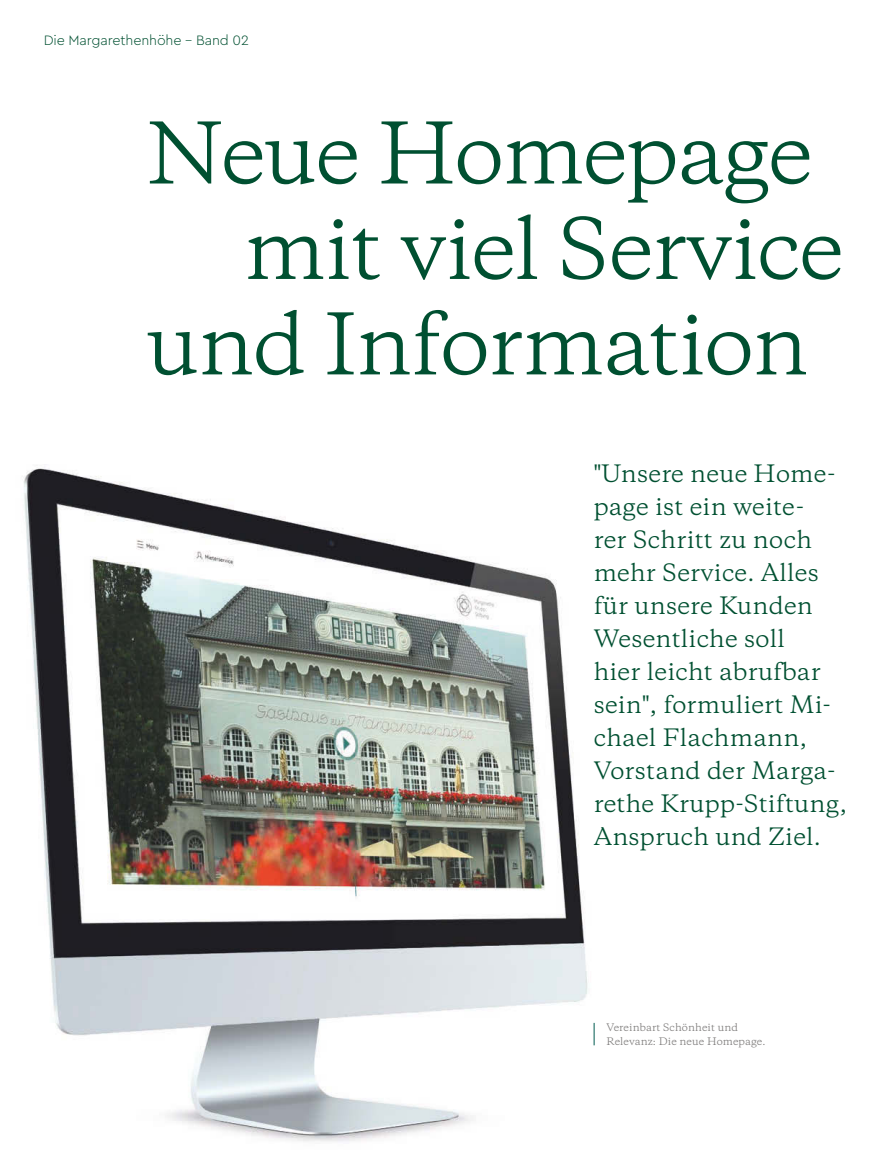
<style>
.page{position:relative;width:896px;height:1150px;background:#fff}
.page>*{position:absolute;margin:0;border:0;box-sizing:border-box;transform-origin:0 0}
.t1{font:79.5px "Copernicus";letter-spacing:-.02em;color:#005031}
.t2{font:22.5px/33px "Copernicus";letter-spacing:.01em;color:#005031}
.t3{font:300 14.25px "Cera PRO";letter-spacing:-.01em;color:#005031}
.t4{font:9.75px/14.7px "Copernicus";letter-spacing:.01em;color:#7e7c7b}
</style>
<div class="page">
<img style="left:23px;top:467px;width:572px;height:675px">
<svg style="left:594px;top:1022px;width:1px;height:23px"></svg>
<p class="t3" style="left:44px;top:30px;width:207px">Die Margarethenhöhe – Band 02</p>
<h1 class="t1" style="left:146px;top:100px;width:668px">Neue Homepage</h1>
<h1 class="t1" style="left:244px;top:195px;width:602px">mit viel Service</h1>
<h1 class="t1" style="left:146px;top:291px;width:664px">und Information</h1>
<p class="t2" style="left:594px;top:457px;width:255px">"Unsere neue Home&shy;page ist ein weite-<br>rer Schritt zu noch mehr Service. Alles für unsere Kunden<br>Wesentliche soll<br>hier leicht abrufbar sein", formuliert Mi&shy;chael Flachmann,<br>Vorstand der Marga&shy;rethe Krupp-Stiftung,<br>Anspruch und Ziel.</p>
<p class="t4" style="left:607px;top:1019px;width:161px">Vereinbart Schönheit und<br>Relevanz: Die neue Homepage.</p>
</div>
